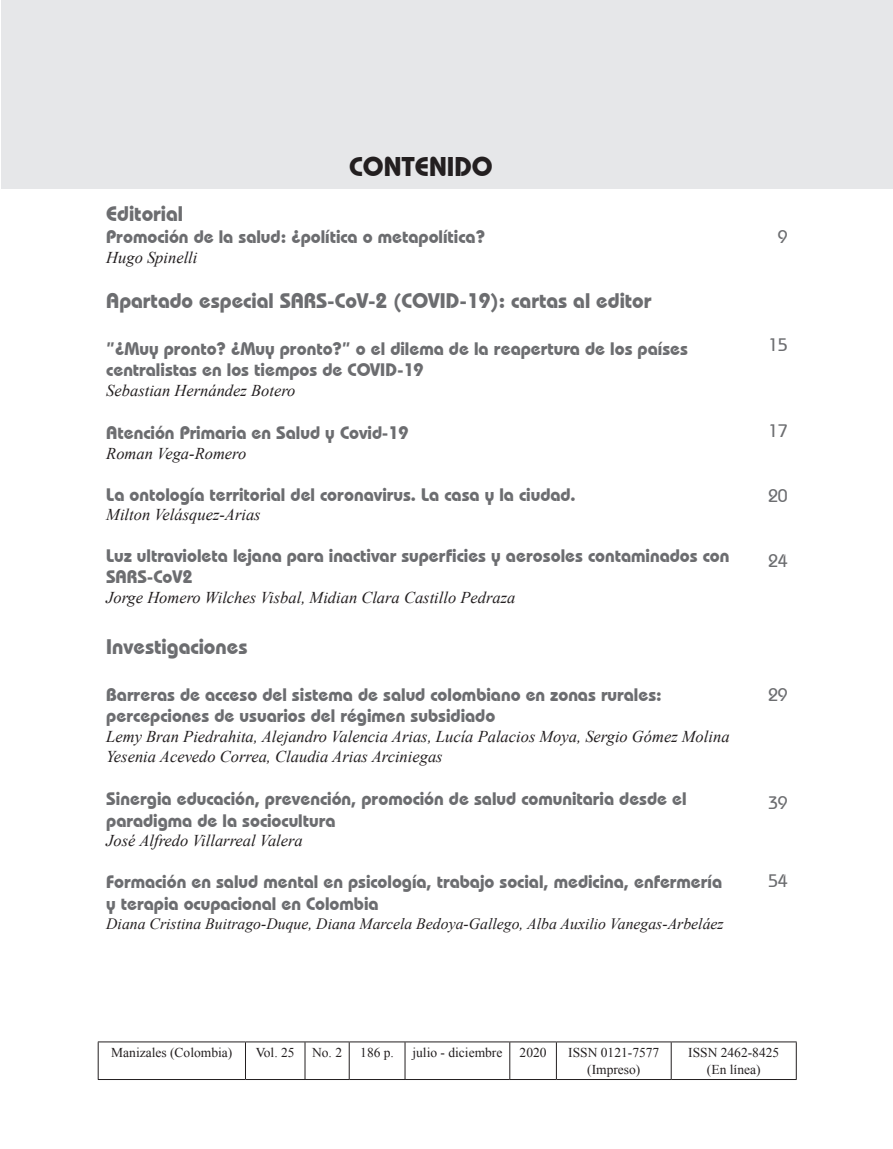
<style>
.page{position:relative;width:893px;height:1149px;background:#fff}
.page>*{position:absolute;margin:0;border:0;box-sizing:border-box;transform-origin:0 0}
.t1{font:700 27px "Bauhaus IT Cby BT";color:#231f20}
.t2{font:700 21px "Bauhaus IT Cby BT";color:#6c6d70}
.t3{font:700 18px/21.6px "Bauhaus IT Cby BT";color:#6c6d70}
.t4{font:500 18px "Bauhaus IT Cby BT";color:#6c6d70}
.t5{font:italic 16.5px/19.8px "Times New Roman";color:#231f20}
.t6{font:italic 15.75px "Times New Roman";color:#231f20}
.t7{font:13.5px/16.2px "Times New Roman";color:#231f20;text-align:center}
</style>
<div class="page">
<div style="left:1px;top:0;width:892px;height:188px;background:#e6e7e9"></div>
<hr style="left:98px;top:1041px;width:147px;height:1px;background:#231f20">
<hr style="left:98px;top:1041px;width:1px;height:37px;background:#231f20">
<hr style="left:245px;top:1041px;width:60px;height:1px;background:#231f20">
<hr style="left:245px;top:1041px;width:1px;height:37px;background:#231f20">
<hr style="left:305px;top:1041px;width:44px;height:1px;background:#231f20">
<hr style="left:305px;top:1041px;width:1px;height:37px;background:#231f20">
<hr style="left:349px;top:1041px;width:56px;height:1px;background:#231f20">
<hr style="left:349px;top:1041px;width:1px;height:37px;background:#231f20">
<hr style="left:405px;top:1041px;width:105px;height:1px;background:#231f20">
<hr style="left:405px;top:1041px;width:1px;height:37px;background:#231f20">
<hr style="left:510px;top:1041px;width:46px;height:1px;background:#231f20">
<hr style="left:509px;top:1041px;width:1px;height:37px;background:#231f20">
<hr style="left:556px;top:1041px;width:115px;height:1px;background:#231f20">
<hr style="left:556px;top:1041px;width:1px;height:37px;background:#231f20">
<hr style="left:671px;top:1041px;width:126px;height:1px;background:#231f20">
<hr style="left:671px;top:1041px;width:1px;height:37px;background:#231f20">
<hr style="left:796px;top:1041px;width:1px;height:37px;background:#231f20">
<hr style="left:98px;top:1078px;width:147px;height:1px;background:#231f20">
<hr style="left:245px;top:1078px;width:60px;height:1px;background:#231f20">
<hr style="left:305px;top:1078px;width:44px;height:1px;background:#231f20">
<hr style="left:349px;top:1078px;width:56px;height:1px;background:#231f20">
<hr style="left:405px;top:1078px;width:105px;height:1px;background:#231f20">
<hr style="left:510px;top:1078px;width:46px;height:1px;background:#231f20">
<hr style="left:556px;top:1078px;width:115px;height:1px;background:#231f20">
<hr style="left:671px;top:1078px;width:126px;height:1px;background:#231f20">
<h1 class="t1" style="left:349px;top:150px;width:145px">CONTENIDO</h1>
<p class="t2" style="left:106px;top:201px;width:78px">Editorial</p>
<p class="t3" style="left:106px;top:225px;width:380px">Promoción de la salud: ¿política o metapolítica?</p>
<p class="t5" style="left:106px;top:247px;width:93px">Hugo Spinelli</p>
<p class="t2" style="left:106px;top:287px;width:547px">Apartado especial SARS-CoV-2 (COVID-19): cartas al editor</p>
<p class="t3" style="left:106px;top:337px;width:583px">”¿Muy pronto? ¿Muy pronto?” o el dilema de la reapertura de los países centralistas en los tiempos de COVID-19</p>
<p class="t5" style="left:106px;top:380px;width:191px">Sebastian Hernández Botero</p>
<p class="t3" style="left:106px;top:422px;width:304px">Atención Primaria en Salud y Covid-19</p>
<p class="t5" style="left:106px;top:443px;width:142px">Roman Vega-Romero</p>
<p class="t3" style="left:106px;top:483px;width:471px">La ontología territorial del coronavirus. La casa y la ciudad.</p>
<p class="t5" style="left:106px;top:504px;width:156px">Milton Velásquez-Arias</p>
<p class="t3" style="left:106px;top:544px;width:625px">Luz ultravioleta lejana para inactivar superficies y aerosoles contaminados con<br>SARS-CoV2</p>
<p class="t5" style="left:106px;top:587px;width:411px">Jorge Homero Wilches Visbal, Midian Clara Castillo Pedraza</p>
<p class="t2" style="left:106px;top:633px;width:143px">Investigaciones</p>
<p class="t3" style="left:106px;top:683px;width:557px">Barreras de acceso del sistema de salud colombiano en zonas rurales: percepciones de usuarios del régimen subsidiado</p>
<p class="t5" style="left:106px;top:726px;width:625px">Lemy Bran Piedrahita, Alejandro Valencia Arias, Lucía Palacios Moya, Sergio Gómez Molina<br>Yesenia Acevedo Correa, Claudia Arias Arciniegas</p>
<p class="t3" style="left:106px;top:787px;width:582px">Sinergia educación, prevención, promoción de salud comunitaria desde el paradigma de la sociocultura</p>
<p class="t5" style="left:106px;top:830px;width:198px">José Alfredo Villarreal Valera</p>
<p class="t3" style="left:106px;top:870px;width:617px">Formación en salud mental en psicología, trabajo social, medicina, enfermería y terapia ocupacional en Colombia</p>
<p class="t6" style="left:106px;top:912px;width:619px">Diana Cristina Buitrago-Duque, Diana Marcela Bedoya-Gallego, Alba Auxilio Vanegas-Arbeláez</p>
<p class="t4" style="left:778px;top:225px;width:11px">9</p>
<p class="t4" style="left:768px;top:333px;width:21px">15</p>
<p class="t4" style="left:768px;top:420px;width:21px">17</p>
<p class="t4" style="left:768px;top:484px;width:21px">20</p>
<p class="t4" style="left:768px;top:549px;width:21px">24</p>
<p class="t4" style="left:768px;top:683px;width:21px">29</p>
<p class="t4" style="left:768px;top:791px;width:21px">39</p>
<p class="t4" style="left:768px;top:869px;width:21px">54</p>
<p class="t7" style="left:111px;top:1044px;width:123px">Manizales (Colombia)</p>
<p class="t7" style="left:256px;top:1044px;width:40px">Vol. 25</p>
<p class="t7" style="left:312px;top:1044px;width:31px">No. 2</p>
<p class="t7" style="left:360px;top:1044px;width:35px">186 p.</p>
<p class="t7" style="left:412px;top:1044px;width:91px">julio - diciembre</p>
<p class="t7" style="left:520px;top:1044px;width:28px">2020</p>
<p class="t7" style="left:568px;top:1044px;width:93px">ISSN 0121-7577 (Impreso)</p>
<p class="t7" style="left:688px;top:1044px;width:93px">ISSN 2462-8425 (En línea)</p>
</div>
